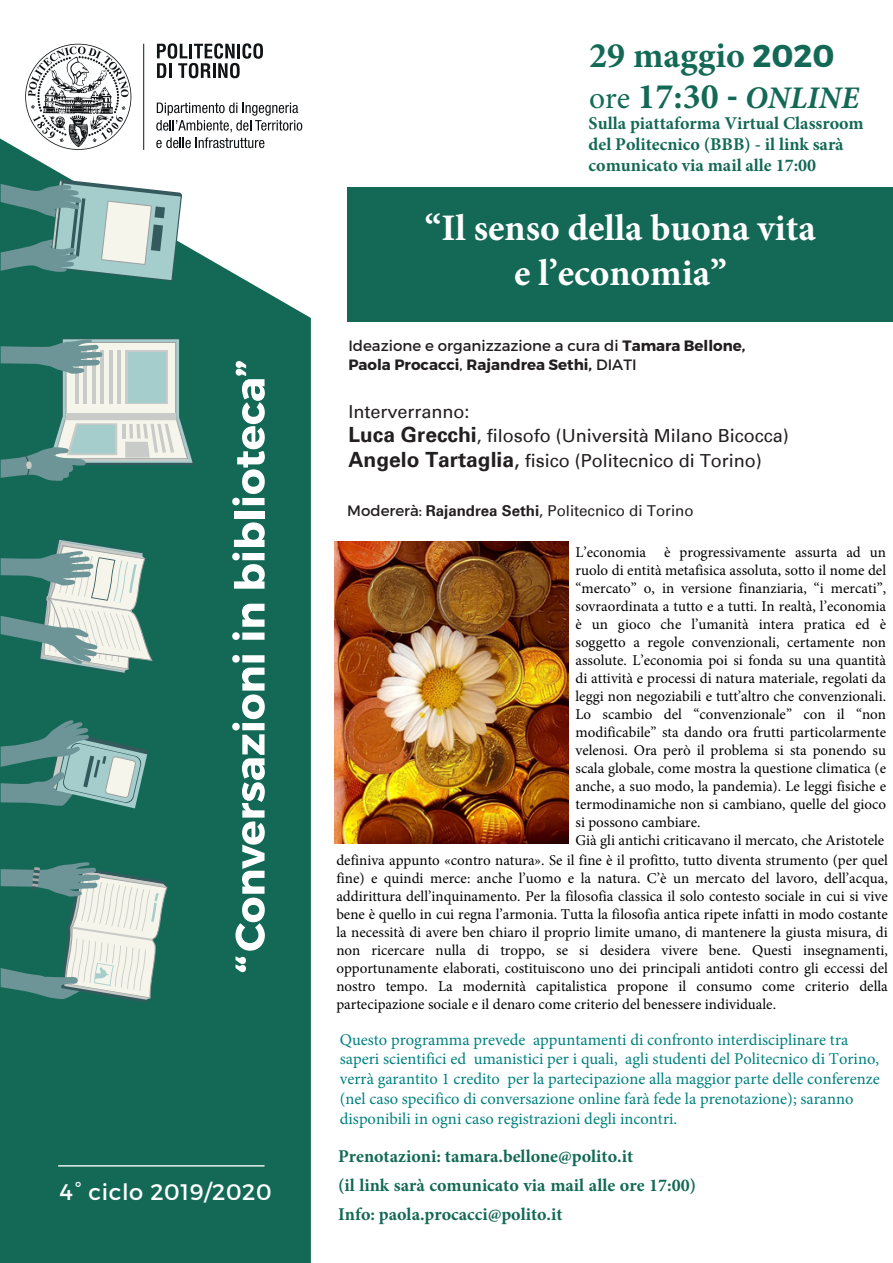
<style>
.page{position:relative;width:893px;height:1263px;background:#fff}
.page>*{position:absolute;margin:0;border:0;box-sizing:border-box;transform-origin:0 0}
.t1{font:700 37.5px/44.5px "Minion Pro";color:#fff;text-align:center}
.t2{font:700 36px "Minion Pro";color:#136955}
.t3{font:italic 700 31.5px "Minion Pro";color:#136955}
.t4{font:22.5px "Montserrat";letter-spacing:.025em;color:#fff}
.t5{font:700 18px/21px "Minion Pro";color:#136955}
.t6{font:18px/24.5px "Univers";color:#231f20}
.t7{font:16.5px/19.8px "Minion Pro";color:#008080}
.t8{font:15px/18px "Minion Pro";color:#000}
.t9{font:700 15px/19px "Montserrat";color:#231f20}
.t10{font:15px "Univers";color:#231f20}
.s1{font-family:"Montserrat";font-size:31.5px}
.s2{font-weight:400;font-style:normal}
.s3{font-style:normal;font-size:36px}
.s4{font-family:"Montserrat";font-style:normal}
.s5{font-weight:400}
.s6{font-weight:700;font-size:21px}
.s7{font-size:21px}
.s8{font-family:"Montserrat"}
.s9{font-weight:700}
</style>
<div class="page">
<div style="left:347px;top:187px;width:546px;height:135px;background:#136955"></div>
<svg style="left:0;top:138px;width:311px;height:1125px;background:#297765"></svg>
<svg style="left:1px;top:718px;width:147px;height:90px;background:#5c938b"></svg>
<svg style="left:1px;top:179px;width:181px;height:102px;background:#80aaa5"></svg>
<svg style="left:1px;top:539px;width:151px;height:135px;background:#81a89e"></svg>
<svg style="left:1px;top:861px;width:166px;height:141px;background:#7ba499"></svg>
<svg style="left:62px;top:338px;width:118px;height:80px"></svg>
<div style="left:63px;top:339px;width:116px;height:78px;background:#a5cdcc"></div>
<div style="left:66px;top:342px;width:110px;height:75px;background:#f6f5eb;border:1px solid #9c9fa0"></div>
<svg style="left:125px;top:350px;width:43px;height:54px"></svg>
<div style="left:128px;top:352px;width:37px;height:50px;background:#a5cdcc"></div>
<hr style="left:117px;top:350px;width:4px;height:54px;background:#c9cbc8">
<hr style="left:109px;top:350px;width:3px;height:54px;background:#c9cbc8">
<hr style="left:100px;top:350px;width:4px;height:54px;background:#c9cbc8">
<hr style="left:92px;top:350px;width:3px;height:54px;background:#c9cbc8">
<hr style="left:84px;top:350px;width:3px;height:54px;background:#c9cbc8">
<hr style="left:75px;top:350px;width:4px;height:54px;background:#c9cbc8">
<hr style="left:66px;top:413px;width:110px;height:3px;background:#c9cbc8">
<svg style="left:1px;top:338px;width:101px;height:36px;background:#5e8f8a"></svg>
<svg style="left:1px;top:416px;width:192px;height:65px;background:#77a399"></svg>
<div style="left:26px;top:461px;width:6px;height:8px;background:#c9cbc8;border-radius:50%"></div>
<svg style="left:157px;top:43px;width:106px;height:35px"></svg>
<hr style="left:143px;top:44px;width:1px;height:106px;background:#111416">
<svg style="left:25px;top:44px;width:106px;height:106px"></svg>
<svg style="left:156px;top:103px;width:146px;height:45px"></svg>
<hr style="left:58px;top:1165px;width:206px;height:1px;background:#fff">
<svg style="left:232px;top:655px;width:33px;height:317px"></svg>
<svg style="left:232px;top:604px;width:33px;height:36px"></svg>
<svg style="left:232px;top:553px;width:33px;height:36px"></svg>
<svg style="left:234px;top:522px;width:31px;height:25px"></svg>
<div style="left:234px;top:511px;width:31px;height:7px;background:#fff"></div>
<svg style="left:232px;top:361px;width:33px;height:144px"></svg>
<img style="left:335px;top:541px;width:234px;height:302px">
<h3 class="t4" style="left:60px;top:1178px;width:214px">4° ciclo 2019/2020</h3>
<h2 class="t2" style="left:589px;top:30px;width:247px">29 maggio <span class="s1">2020</span></h2>
<h3 class="t3" style="left:589px;top:76px;width:271px"><span class="s2">ore</span> <span class="s3">17:30</span> <span class="s4">-</span> ONLINE</h3>
<p class="t5" style="left:589px;top:113px;width:277px">Sulla piattaforma Virtual Classroom del Politecnico (BBB) - il link sarà comunicato via mail alle 17:00</p>
<h1 class="t1" style="left:425px;top:206px;width:393px">“Il senso della buona vita e l’economia”</h1>
<p class="t9" style="left:348px;top:336px;width:399px"><span class="s5">Ideazione e organizzazione a cura di</span> Tamara Bellone,<br>Paola Procacci<span class="s5">,</span> Rajandrea Sethi, <span class="s5">DIATI</span></p>
<p class="t6" style="left:348px;top:399px;width:442px">Interverranno:<br><span class="s6">Luca Grecchi</span>, filosofo (Università Milano Bicocca)<br><span class="s6">Angelo Tartaglia</span><span class="s7">,</span> fisico (Politecnico di Torino)</p>
<p class="t10" style="left:347px;top:501px;width:348px"><span class="s8">Modererà:</span> <span class="s9">Rajandrea Sethi</span>, Politecnico di Torino</p>
<p class="t8" style="left:575px;top:543px;width:312px">L’economia è progressivamente assurta ad un ruolo di entità metafisica assoluta, sotto il nome del “mercato” o, in versione finanziaria, “i mercati”, sovraordinata a tutto e a tutti. In realtà, l’economia è un gioco che l’umanità intera pratica ed è soggetto a regole convenzionali, certamente non assolute. L’economia poi si fonda su una quantità di attività e processi di natura materiale, regolati da leggi non negoziabili e tutt’altro che convenzionali.<br>Lo scambio del “convenzionale” con il “non modificabile” sta dando ora frutti particolarmente velenosi. Ora però il problema si sta ponendo su scala globale, come mostra la questione climatica (e anche, a suo modo, la pandemia). Le leggi fisiche e termodinamiche non si cambiano, quelle del gioco si possono cambiare.<br>Già gli antichi criticavano il mercato, che Aristotele</p>
<p class="t8" style="left:336px;top:851px;width:553px;text-align:justify">definiva appunto «contro natura». Se il fine è il profitto, tutto diventa strumento (per quel fine) e quindi merce: anche l’uomo e la natura. C’è un mercato del lavoro, dell’acqua, addirittura dell’inquinamento. Per la filosofia classica il solo contesto sociale in cui si vive bene è quello in cui regna l’armonia. Tutta la filosofia antica ripete infatti in modo costante la necessità di avere ben chiaro il proprio limite umano, di mantenere la giusta misura, di non ricercare nulla di troppo, se si desidera vivere bene. Questi insegnamenti, opportunamente elaborati, costituiscono uno dei principali antidoti contro gli eccessi del nostro tempo. La modernità capitalistica propone il consumo come criterio della partecipazione sociale e il denaro come criterio del benessere individuale.</p>
<p class="t7" style="left:340px;top:1029px;width:541px">Questo programma prevede appuntamenti di confronto interdisciplinare tra saperi scientifici ed umanistici per i quali, agli studenti del Politecnico di Torino, verrà garantito 1 credito per la partecipazione alla maggior parte delle conferenze (nel caso specifico di conversazione online farà fede la prenotazione); saranno disponibili in ogni caso registrazioni degli incontri.</p>
<p class="t5" style="left:338px;top:1141px;width:360px;line-height:28.8px">Prenotazioni: tamara.bellone@polito.it<br>(il link sarà comunicato via mail alle ore 17:00)<br>Info: paola.procacci@polito.it</p>
</div>
